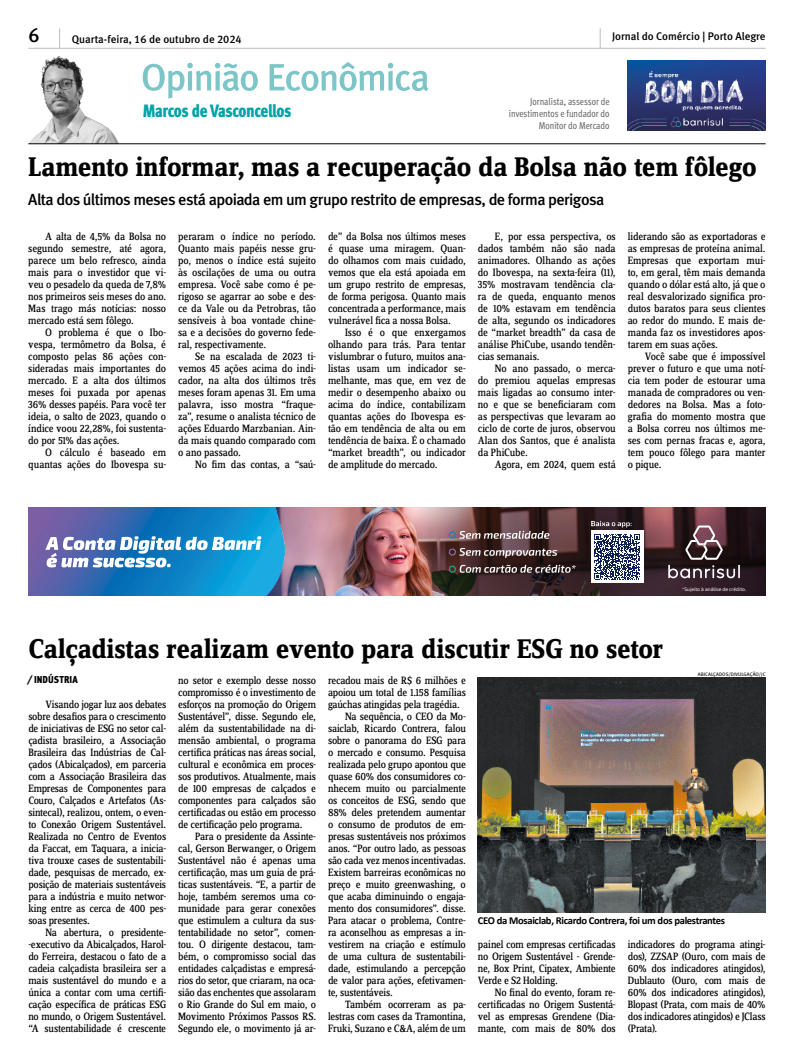
<style>
.page{position:relative;width:794px;height:1063px;background:#fff}
.page>*{position:absolute;margin:0;border:0;box-sizing:border-box;transform-origin:0 0}
.Título_OPINIÃO_ECONO{font:700 28px "Zine Serif Dis";letter-spacing:-.01em;color:#000}
.t1{font:19.9px "Meta Medium LF";color:#000}
.t2{font:900 17.9px "Meta Cond";letter-spacing:-.025em;color:#00a3a7;scale:.95 1}
.Linha_de_apoio{font:16px "Meta Medium LF";letter-spacing:-.035em;color:#000}
.TEXTO{font:11px/12px "Zine Serif Dis";letter-spacing:-.02em;color:#000;text-align:justify}
.Cabeçalho{font:11px "Meta Medium LF";color:#000}
.Legenda{font:700 10.6px "Calibri";letter-spacing:-.03em;color:#000}
.t3{font:10px/12px "Meta Cond Book LF";color:#646363;text-align:right;scale:.95 1}
.t4{font:10px "Meta Cond Black LF";letter-spacing:.005em;color:#000}
.t5{font:5px "Exo 2";color:#fff}
.Crédito{font:5px "Meta Book Caps";color:#000}
</style>
<div class="page">
<hr style="left:28px;top:48px;width:737px;height:1px;background:#bcbcbc">
<svg style="left:59px;top:28px;width:1px;height:20px"></svg>
<svg style="left:600px;top:28px;width:1px;height:20px"></svg>
<img style="left:28px;top:56px;width:90px;height:88px">
<svg style="left:143px;top:62px;width:285px;height:37px"></svg>
<hr style="left:28px;top:144px;width:737px;height:1px;background:#000">
<img style="left:478px;top:677px;width:287px;height:235px">
<img style="left:284px;top:508px;width:481px;height:88px">
<img style="left:28px;top:508px;width:256px;height:88px">
<svg style="left:45px;top:536px;width:216px;height:31px"></svg>
<img style="left:404px;top:508px;width:336px;height:88px">
<img style="left:628px;top:60px;width:137px;height:71px">
<p class="t1" style="left:28px;top:24px;width:13px">6</p>
<p class="Cabeçalho" style="left:72px;top:32px;width:171px">Quarta-feira, 16 de outubro de 2024</p>
<p class="Cabeçalho" style="left:612px;top:30px;width:155px">Jornal do Comércio | Porto Alegre</p>
<p class="t2" style="left:143px;top:100px;width:158px">Marcos de Vasconcellos</p>
<p class="t3" style="left:509px;top:96px;width:107px">Jornalista, assessor de investimentos e fundador do<br>Monitor do Mercado</p>
<p class="Título_OPINIÃO_ECONO" style="left:28px;top:152px;width:730px">Lamento informar, mas a recuperação da Bolsa não tem fôlego</p>
<p class="Linha_de_apoio" style="left:28px;top:190px;width:577px">Alta dos últimos meses está apoiada em um grupo restrito de empresas, de forma perigosa</p>
<p class="TEXTO" style="left:28px;top:231px;width:139px;text-indent:17px">A alta de 4,5% da Bolsa no segundo semestre, até agora, parece um belo refresco, ainda mais para o investidor que vi&shy;veu o pesadelo da queda de 7,8% nos primeiros seis meses do ano.<br>Mas trago más notícias: nosso mercado está sem fôlego.</p>
<p class="TEXTO" style="left:28px;top:327px;width:139px;text-indent:17px">O problema é que o Ibo&shy;vespa, termômetro da Bolsa, é composto pelas 86 ações con&shy;sideradas mais importantes do mercado. E a alta dos últimos meses foi puxada por apenas 36% desses papéis. Para você ter ideia, o salto de 2023, quando o índice voou 22,28%, foi sustenta&shy;do por 51% das ações.</p>
<p class="TEXTO" style="left:28px;top:447px;width:139px;text-align:right">O cálculo é baseado em quantas ações do Ibovespa su-</p>
<p class="TEXTO" style="left:178px;top:231px;width:139px">peraram o índice no período.<br>Quanto mais papéis nesse gru&shy;po, menos o índice está sujeito às oscilações de uma ou outra empresa. Você sabe como é pe&shy;rigoso se agarrar ao sobe e des&shy;ce da Vale ou da Petrobras, tão sensíveis à boa vontade chine&shy;sa e a decisões do governo fede&shy;ral, respectivamente.</p>
<p class="TEXTO" style="left:178px;top:351px;width:139px;text-indent:17px">Se na escalada de 2023 ti&shy;vemos 45 ações acima do indi&shy;cador, na alta dos últimos três meses foram apenas 31. Em uma palavra, isso mostra “fraque&shy;za”, resume o analista técnico de ações Eduardo Marzbanian. Ain&shy;da mais quando comparado com o ano passado.</p>
<p class="TEXTO" style="left:195px;top:459px;width:122px">No fim das contas, a “saú-</p>
<p class="TEXTO" style="left:328px;top:231px;width:139px">de” da Bolsa nos últimos meses é quase uma miragem. Quan&shy;do olhamos com mais cuidado, vemos que ela está apoiada em um grupo restrito de empresas, de forma perigosa. Quanto mais concentrada a performance, mais vulnerável fica a nossa Bolsa.</p>
<p class="TEXTO" style="left:328px;top:327px;width:139px;text-indent:17px">Isso é o que enxergamos olhando para trás. Para tentar vislumbrar o futuro, muitos ana&shy;listas usam um indicador se&shy;melhante, mas que, em vez de medir o desempenho abaixo ou acima do índice, contabilizam quantas ações do Ibovespa es&shy;tão em tendência de alta ou em tendência de baixa. É o chamado “market breadth”, ou indicador de amplitude do mercado.</p>
<p class="TEXTO" style="left:478px;top:231px;width:139px;text-indent:17px">E, por essa perspectiva, os dados também não são nada animadores. Olhando as ações do Ibovespa, na sexta-feira (11), 35% mostravam tendência cla&shy;ra de queda, enquanto menos de 10% estavam em tendência de alta, segundo os indicadores de “market breadth” da casa de análise PhiCube, usando tendên&shy;cias semanais.</p>
<p class="TEXTO" style="left:478px;top:363px;width:139px;text-indent:17px">No ano passado, o merca&shy;do premiou aquelas empresas mais ligadas ao consumo inter&shy;no e que se beneficiaram com as perspectivas que levaram ao ciclo de corte de juros, observou Alan dos Santos, que é analista da PhiCube.</p>
<p class="TEXTO" style="left:495px;top:459px;width:122px">Agora, em 2024, quem está</p>
<p class="TEXTO" style="left:628px;top:231px;width:139px">liderando são as exportadoras e as empresas de proteína animal.<br>Empresas que exportam mui&shy;to, em geral, têm mais demanda quando o dólar está alto, já que o real desvalorizado significa pro&shy;dutos baratos para seus clientes ao redor do mundo. E mais de&shy;manda faz os investidores apos&shy;tarem em suas ações.</p>
<p class="TEXTO" style="left:628px;top:351px;width:139px;text-indent:17px">Você sabe que é impossível prever o futuro e que uma notí&shy;cia tem poder de estourar uma manada de compradores ou ven&shy;dedores na Bolsa. Mas a foto&shy;grafia do momento mostra que a Bolsa correu nos últimos me&shy;ses com pernas fracas e, agora, tem pouco fôlego para manter o pique.</p>
<p class="t5" style="left:682px;top:586px;width:65px">*Sujeito à análise de crédito.</p>
<p class="Título_OPINIÃO_ECONO" style="left:28px;top:634px;width:636px">Calçadistas realizam evento para discutir ESG no setor</p>
<p class="TEXTO" style="left:28px;top:699px;width:139px;text-indent:17px">Visando jogar luz aos debates sobre desafios para o crescimento de iniciativas de ESG no setor cal&shy;çadista brasileiro, a Associação Brasileira das Indústrias de Cal&shy;çados (Abicalçados), em parceria com a Associação Brasileira das Empresas de Componentes para Couro, Calçados e Artefatos (As&shy;sintecal), realizou, ontem, o even&shy;to Conexão Origem Sustentável.<br>Realizada no Centro de Eventos da Faccat, em Taquara, a inicia&shy;tiva trouxe cases de sustentabili&shy;dade, pesquisas de mercado, ex&shy;posição de materiais sustentáveis para a indústria e muito networ&shy;king entre as cerca de 400 pes&shy;soas presentes.</p>
<p class="TEXTO" style="left:28px;top:927px;width:139px;text-indent:17px">Na abertura, o presidente--executivo da Abicalçados, Harol&shy;do Ferreira, destacou o fato de a cadeia calçadista brasileira ser a mais sustentável do mundo e a única a contar com uma certifi&shy;cação específica de práticas ESG no mundo, o Origem Sustentável. “A sustentabilidade é crescente</p>
<p class="Crédito" style="left:698px;top:672px;width:69px">ABICALÇADOS/DIVULGAÇÃO/JC</p>
<p class="t4" style="left:28px;top:674px;width:51px">⁄ INDÚSTRIA</p>
<p class="TEXTO" style="left:328px;top:675px;width:139px">recadou mais de R$ 6 milhões e apoiou um total de 1.158 famílias gaúchas atingidas pela tragédia.</p>
<p class="TEXTO" style="left:328px;top:711px;width:139px;text-indent:17px">Na sequência, o CEO da Mo&shy;saiclab, Ricardo Contrera, falou sobre o panorama do ESG para o mercado e consumo. Pesquisa realizada pelo grupo apontou que quase 60% dos consumidores co&shy;nhecem muito ou parcialmente os conceitos de ESG, sendo que 88% deles pretendem aumentar o consumo de produtos de em&shy;presas sustentáveis nos próximos anos. “Por outro lado, as pessoas são cada vez menos incentivadas.<br>Existem barreiras econômicas no preço e muito greenwashing, o que acaba diminuindo o engaja&shy;mento dos consumidores”. disse.<br>Para atacar o problema, Contre&shy;ra aconselhou as empresas a in&shy;vestirem na criação e estímulo de uma cultura de sustentabili&shy;dade, estimulando a percepção de valor para ações, efetivamen&shy;te, sustentáveis.</p>
<p class="TEXTO" style="left:328px;top:999px;width:139px;text-indent:17px">Também ocorreram as pa&shy;lestras com cases da Tramontina, Fruki, Suzano e C&amp;A, além de um</p>
<p class="TEXTO" style="left:178px;top:675px;width:139px">no setor e exemplo desse nosso compromisso é o investimento de esforços na promoção do Origem Sustentável”, disse. Segundo ele, além da sustentabilidade na di&shy;mensão ambiental, o programa certifica práticas nas áreas social, cultural e econômica em proces&shy;sos produtivos. Atualmente, mais de 100 empresas de calçados e componentes para calçados são certificadas ou estão em processo de certificação pelo programa.</p>
<p class="TEXTO" style="left:178px;top:831px;width:139px;text-indent:17px">Para o presidente da Assinte&shy;cal, Gerson Berwanger, o Origem Sustentável não é apenas uma certificação, mas um guia de prá&shy;ticas sustentáveis. “E, a partir de hoje, também seremos uma co&shy;munidade para gerar conexões que estimulem a cultura da sus&shy;tentabilidade no setor”, comen&shy;tou. O dirigente destacou, tam&shy;bém, o compromisso social das entidades calçadistas e empresá&shy;rios do setor, que criaram, na oca&shy;sião das enchentes que assolaram o Rio Grande do Sul em maio, o Movimento Próximos Passos RS.<br>Segundo ele, o movimento já ar-</p>
<p class="Legenda" style="left:478px;top:913px;width:248px">CEO da Mosaiclab, Ricardo Contrera, foi um dos palestrantes</p>
<p class="TEXTO" style="left:478px;top:939px;width:139px">painel com empresas certificadas no Origem Sustentável - Grende&shy;ne, Box Print, Cipatex, Ambiente Verde e S2 Holding.</p>
<p class="TEXTO" style="left:478px;top:987px;width:139px;text-indent:17px">No final do evento, foram re&shy;certificadas no Origem Sustentá&shy;vel as empresas Grendene (Dia&shy;mante, com mais de 80% dos</p>
<p class="TEXTO" style="left:628px;top:939px;width:139px">indicadores do programa atingi&shy;dos), ZZSAP (Ouro, com mais de 60% dos indicadores atingidos), Dublauto (Ouro, com mais de 60% dos indicadores atingidos), Blopast (Prata, com mais de 40% dos indicadores atingidos) e JClass (Prata).</p>
</div>
